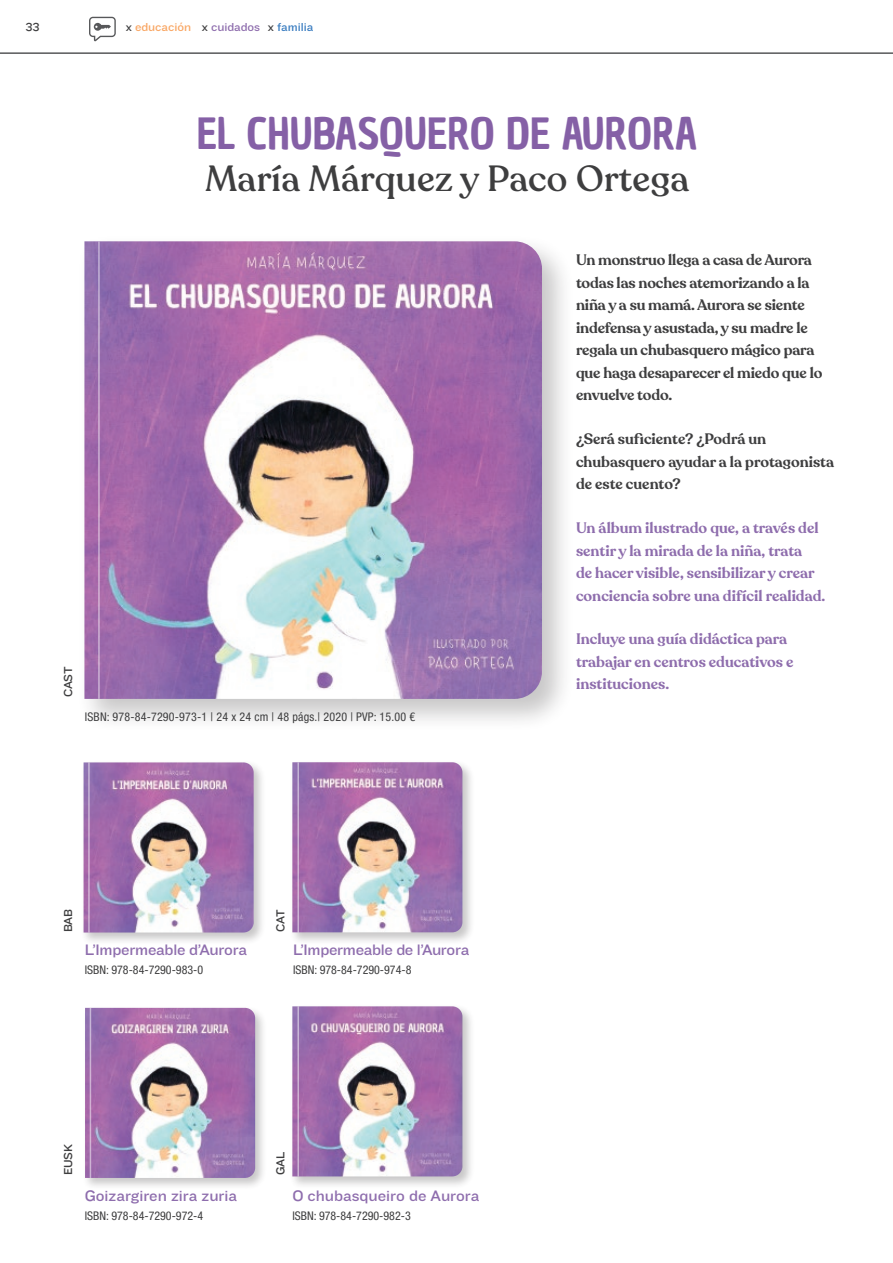
<style>
.page{position:relative;width:893px;height:1263px;background:#fff}
.page>*{position:absolute;margin:0;border:0;box-sizing:border-box;transform-origin:0 0}
.Nombre_grande{font:42px "Chau Philomene One";color:#8560a6}
.Nombre_grande-2{font:500 36px "Recoleta";letter-spacing:.01em;color:#3e3e3f}
.Titulo_Libro_pequeño{font:15.75px "Knockout HTF32 Junior Cruiserwt";letter-spacing:-.005em;color:#8e6dad}
.t1{font:600 15px/22.5px "Recoleta";letter-spacing:-.01em;color:#3e3e3f}
.t2{font:600 15px/22.5px "Recoleta";color:#8e6dad}
.Créditos{font:condensed 12px "Helvetica Neue LT Std";color:#3e3e3f}
.Titulo_Libro_pequeño-2{font:12px "Knockout HTF32 Junior Cruiserwt";letter-spacing:-.015em;color:#3e3e3f}
.Nombre_grande-3{font:12px "Knockout HTF32 Junior Cruiserwt";color:#f9a663}
.Nombre_grande-4{font:12px "Knockout HTF32 Junior Cruiserwt";color:#8e6dad}
.Nombre_grande-5{font:12px "Knockout HTF32 Junior Cruiserwt";color:#3c7ec1}
.s1{color:#3e3e3f}
</style>
<div class="page">
<div style="left:289px;top:759px;width:186px;height:186px;background:#231f20;opacity:.25"></div>
<img style="left:292px;top:762px;width:170px;height:170px">
<hr style="left:0;top:52px;width:893px;height:2px;background:#57585a">
<div style="left:81px;top:760px;width:185px;height:185px;background:#231f20;opacity:.25"></div>
<img style="left:84px;top:762px;width:170px;height:170px">
<hr style="left:88px;top:762px;width:2px;height:170px;background:#fff">
<hr style="left:297px;top:762px;width:2px;height:170px;background:#fff">
<div style="left:82px;top:1005px;width:186px;height:185px;background:#231f20;opacity:.25"></div>
<img style="left:85px;top:1008px;width:170px;height:170px">
<hr style="left:90px;top:1008px;width:1px;height:170px;background:#fff">
<div style="left:77px;top:234px;width:498px;height:498px;background:#231f20;opacity:.25"></div>
<img style="left:84px;top:241px;width:458px;height:458px">
<hr style="left:98px;top:242px;width:2px;height:457px;background:#fff">
<div style="left:290px;top:1004px;width:185px;height:185px;background:#231f20;opacity:.25"></div>
<img style="left:292px;top:1006px;width:170px;height:170px">
<hr style="left:297px;top:1006px;width:2px;height:170px;background:#fff">
<svg style="left:89px;top:17px;width:27px;height:24px"></svg>
<p class="Titulo_Libro_pequeño-2" style="left:26px;top:20px;width:16px">33</p>
<p class="Nombre_grande-3" style="left:126px;top:20px;width:67px"><span class="s1">x</span> educación</p>
<p class="Nombre_grande-4" style="left:202px;top:20px;width:60px"><span class="s1">x</span> cuidados</p>
<p class="Nombre_grande-5" style="left:268px;top:20px;width:47px"><span class="s1">x</span> familia</p>
<p class="Nombre_grande" style="left:197px;top:106px;width:502px">EL CHUBASQUERO DE AURORA</p>
<p class="Nombre_grande-2" style="left:205px;top:157px;width:486px">María Márquez y Paco Ortega</p>
<p class="Titulo_Libro_pequeño-2" style="left:62px;top:697px;width:33px;rotate:-90deg">CAST</p>
<p class="Créditos" style="left:85px;top:709px;width:332px">ISBN: 978-84-7290-973-1 | 24 x 24 cm | 48 págs.| 2020 | PVP: 15.00 €</p>
<p class="t1" style="left:576px;top:249px;width:248px">Un monstruo llega a casa de Aurora todas las noches atemorizando a la niña y a su mamá. Aurora se siente indefensa y asustada, y su madre le regala un chubasquero mágico para que haga desaparecer el miedo que lo envuelve todo.</p>
<p class="t1" style="left:576px;top:428px;width:260px">¿Será suficiente? ¿Podrá un chubasquero ayudar a la protagonista de este cuento?</p>
<p class="t2" style="left:576px;top:517px;width:251px">Un álbum ilustrado que, a través del sentir y la mirada de la niña, trata<br>de hacer visible, sensibilizar y crear conciencia sobre una difícil realidad.</p>
<p class="t2" style="left:576px;top:628px;width:219px">Incluye una guía didáctica para trabajar en centros educativos e instituciones.</p>
<p class="Titulo_Libro_pequeño-2" style="left:62px;top:932px;width:25px;rotate:-90deg">BAB</p>
<p class="Titulo_Libro_pequeño" style="left:85px;top:941px;width:164px">L’Impermeable d’Aurora</p>
<p class="Créditos" style="left:85px;top:963px;width:120px">ISBN: 978-84-7290-983-0</p>
<p class="Titulo_Libro_pequeño-2" style="left:274px;top:932px;width:24px;rotate:-90deg">CAT</p>
<p class="Titulo_Libro_pequeño" style="left:293px;top:941px;width:178px">L’Impermeable de l’Aurora</p>
<p class="Créditos" style="left:293px;top:963px;width:120px">ISBN: 978-84-7290-974-8</p>
<p class="Titulo_Libro_pequeño-2" style="left:62px;top:1175px;width:33px;rotate:-90deg">EUSK</p>
<p class="Titulo_Libro_pequeño" style="left:85px;top:1187px;width:154px">Goizargiren zira zuria</p>
<p class="Créditos" style="left:85px;top:1209px;width:120px">ISBN: 978-84-7290-972-4</p>
<p class="Titulo_Libro_pequeño-2" style="left:274px;top:1175px;width:25px;rotate:-90deg">GAL</p>
<p class="Titulo_Libro_pequeño" style="left:292px;top:1187px;width:189px">O chubasqueiro de Aurora</p>
<p class="Créditos" style="left:292px;top:1209px;width:120px">ISBN: 978-84-7290-982-3</p>
</div>
